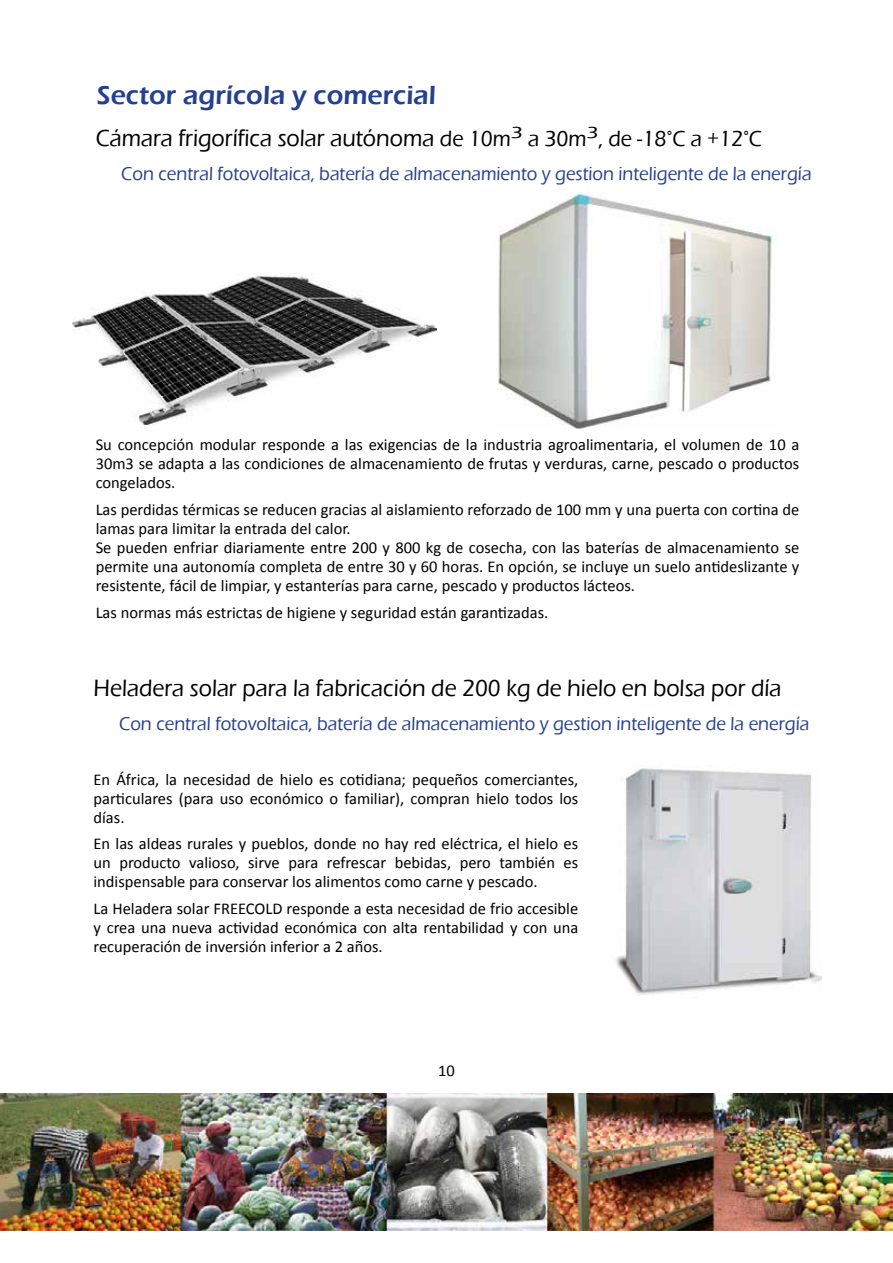
<style>
.page{position:relative;width:893px;height:1263px;background:#fff}
.page>*{position:absolute;margin:0;border:0;box-sizing:border-box;transform-origin:0 0}
.t1{font:600 27px "Eras ITC";color:#25408f}
.t2{font:500 24.3px "Eras ITC";color:#000;scale:.93 1}
.t3{font:500 19.5px "Eras ITC";color:#25408f;scale:.93 1}
.t4{font:16.5px/19px "Calibri";color:#000;text-align:justify}
.s1{font-size:22.65px}
</style>
<div class="page">
<img style="left:0;top:1093px;width:893px;height:138px">
<img style="left:72px;top:273px;width:364px;height:152px">
<img style="left:498px;top:192px;width:278px;height:237px">
<img style="left:616px;top:767px;width:205px;height:228px">
<h1 class="t1" style="left:97px;top:79px;width:341px">Sector agrícola y comercial</h1>
<h2 class="t2" style="left:96px;top:124px;width:718px">Cámara frigorífica solar autónoma <span class="s1">de 10m</span><sup>3</sup> <span class="s1">a 30m</span><sup>3</sup><span class="s1">, de -18°C a +12°C</span></h2>
<p class="t3" style="left:121px;top:163px;width:744px">Con central fotovoltaica, batería de almacenamiento y gestion inteligente de la energía</p>
<p class="t4" style="left:96px;top:435px;width:705px">Su concepción modular responde a las exigencias de la industria agroalimentaria, el volumen de 10 a 30m3 se adapta a las condiciones de almacenamiento de frutas y verduras, carne, pescado o productos congelados.</p>
<p class="t4" style="left:96px;top:499px;width:705px;text-align:left">Las perdidas térmicas se reducen gracias al aislamiento reforzado de 100 mm y una puerta con cortina de lamas para limitar la entrada del calor.<br>Se pueden enfriar diariamente entre 200 y 800 kg de cosecha, con las baterías de almacenamiento se permite una autonomía completa de entre 30 y 60 horas. En opción, se incluye un suelo antideslizante y resistente, fácil de limpiar, y estanterías para carne, pescado y productos lácteos.</p>
<p class="t4" style="left:96px;top:602px;width:454px">Las normas más estrictas de higiene y seguridad están garantizadas.</p>
<h2 class="t2" style="left:94px;top:674px;width:741px">Heladera solar para la fabricación de 200 kg de hielo en bolsa por día</h2>
<p class="t3" style="left:119px;top:713px;width:744px">Con central fotovoltaica, batería de almacenamiento y gestion inteligente de la energía</p>
<p class="t4" style="left:94px;top:769px;width:486px">En África, la necesidad de hielo es cotidiana; pequeños comerciantes, particulares (para uso económico o familiar), compran hielo todos los días.</p>
<p class="t4" style="left:94px;top:834px;width:486px">En las aldeas rurales y pueblos, donde no hay red eléctrica, el hielo es un producto valioso, sirve para refrescar bebidas, pero también es indispensable para conservar los alimentos como carne y pescado.</p>
<p class="t4" style="left:94px;top:898px;width:486px">La Heladera solar FREECOLD responde a esta necesidad de frio accesible y crea una nueva actividad económica con alta rentabilidad y con una recuperación de inversión inferior a 2 años.</p>
<p class="t4" style="left:438px;top:1060px;width:18px">10</p>
</div>
